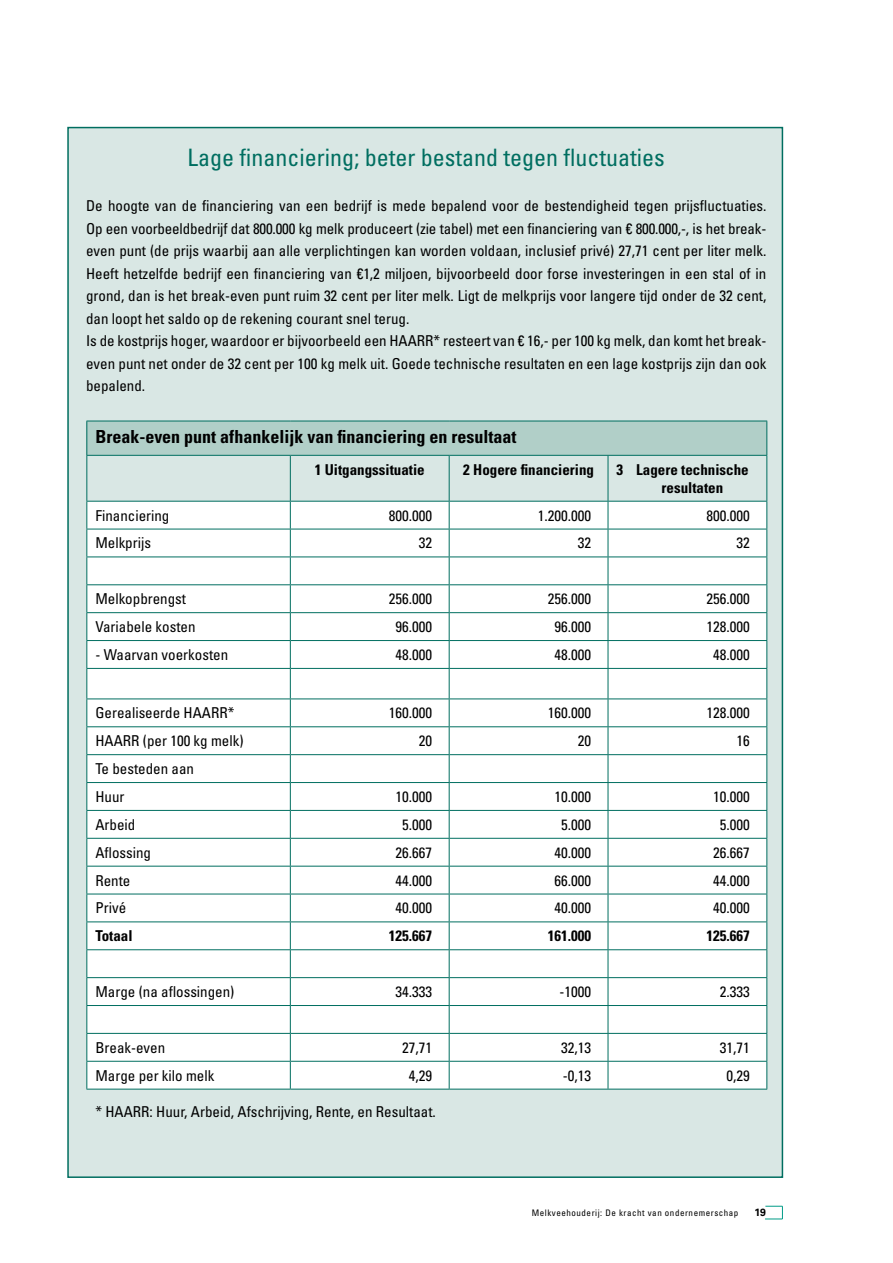
<style>
.page{position:relative;width:893px;height:1263px;background:#fff}
.page>*{position:absolute;margin:0;border:0;box-sizing:border-box;transform-origin:0 0}
.t1{font:condensed 24px "Univers LT Std";color:#006e60}
.t2{font:700 condensed 18px "Univers LT Std";color:#000}
.t3{font:condensed 15px/22.5px "Univers LT Std";color:#000}
.t4{font:700 condensed 15px/18px "Univers LT Std";color:#000}
.t5{font:700 10.5px "Univers LT Std";color:#000}
.t6{font:condensed 9px "Univers LT Std";letter-spacing:.06em;color:#000}
</style>
<div class="page">
<div style="left:68px;top:128px;width:714px;height:1049px;background:#d9e7e4"></div>
<div style="left:87px;top:421px;width:680px;height:34px;background:#b1cfc8"></div>
<hr style="left:86px;top:421px;width:204px;height:1px;background:#006e60">
<hr style="left:86px;top:421px;width:1px;height:34px;background:#006e60">
<hr style="left:290px;top:421px;width:159px;height:1px;background:#006e60">
<hr style="left:449px;top:421px;width:159px;height:1px;background:#006e60">
<hr style="left:608px;top:421px;width:159px;height:1px;background:#006e60">
<hr style="left:766px;top:421px;width:1px;height:34px;background:#006e60">
<svg style="left:86px;top:455px;width:681px;height:634px;background:#f1f7f6"></svg>
<hr style="left:86px;top:1089px;width:204px;height:1px;background:#006e60">
<hr style="left:290px;top:1089px;width:159px;height:1px;background:#006e60">
<hr style="left:449px;top:1089px;width:159px;height:1px;background:#006e60">
<hr style="left:608px;top:1089px;width:159px;height:1px;background:#006e60">
<svg style="left:765px;top:1206px;width:18px;height:13px"></svg>
<h1 class="t1" style="left:188px;top:142px;width:479px">Lage financiering; beter bestand tegen fluctuaties</h1>
<p class="t3" style="left:86px;top:194px;width:682px">De hoogte van de financiering van een bedrijf is mede bepalend voor de bestendigheid tegen prijsfluctuaties.<br>Op een voorbeeldbedrijf dat 800.000 kg melk produceert (zie tabel) met een financiering van € 800.000,-, is het break&shy;even punt (de prijs waarbij aan alle verplichtingen kan worden voldaan, inclusief privé) 27,71 cent per liter melk.<br>Heeft hetzelfde bedrijf een financiering van €1,2 miljoen, bijvoorbeeld door forse investeringen in een stal of in grond, dan is het break-even punt ruim 32 cent per liter melk. Ligt de melkprijs voor langere tijd onder de 32 cent, dan loopt het saldo op de rekening courant snel terug.<br>Is de kostprijs hoger, waardoor er bijvoorbeeld een HAARR* resteert van € 16,- per 100 kg melk, dan komt het break&shy;even punt net onder de 32 cent per 100 kg melk uit. Goede technische resultaten en een lage kostprijs zijn dan ook bepalend.</p>
<p class="t2" style="left:95px;top:425px;width:422px">Break-even punt afhankelijk van financiering en resultaat</p>
<p class="t4" style="left:315px;top:460px;width:111px">1 Uitgangssituatie</p>
<p class="t4" style="left:463px;top:460px;width:132px">2 Hogere financiering</p>
<p class="t4" style="left:662px;top:460px;width:89px;text-indent:-45px">3 Lagere technische resultaten</p>
<p class="t3" style="left:95px;top:504px;width:76px">Financiering</p>
<p class="t3" style="left:389px;top:504px;width:45px">800.000</p>
<p class="t3" style="left:538px;top:504px;width:55px">1.200.000</p>
<p class="t3" style="left:707px;top:504px;width:45px">800.000</p>
<p class="t3" style="left:95px;top:532px;width:57px">Melkprijs</p>
<p class="t3" style="left:419px;top:532px;width:15px">32</p>
<p class="t3" style="left:578px;top:532px;width:15px">32</p>
<p class="t3" style="left:736px;top:532px;width:15px">32</p>
<p class="t3" style="left:95px;top:587px;width:92px">Melkopbrengst</p>
<p class="t3" style="left:389px;top:587px;width:45px">256.000</p>
<p class="t3" style="left:548px;top:587px;width:45px">256.000</p>
<p class="t3" style="left:707px;top:587px;width:45px">256.000</p>
<p class="t3" style="left:95px;top:615px;width:102px">Variabele kosten</p>
<p class="t3" style="left:396px;top:615px;width:38px">96.000</p>
<p class="t3" style="left:554px;top:615px;width:38px">96.000</p>
<p class="t3" style="left:707px;top:615px;width:45px">128.000</p>
<p class="t3" style="left:95px;top:643px;width:134px">- Waarvan voerkosten</p>
<p class="t3" style="left:396px;top:643px;width:38px">48.000</p>
<p class="t3" style="left:554px;top:643px;width:38px">48.000</p>
<p class="t3" style="left:713px;top:643px;width:38px">48.000</p>
<p class="t3" style="left:95px;top:701px;width:141px">Gerealiseerde HAARR*</p>
<p class="t3" style="left:389px;top:701px;width:45px">160.000</p>
<p class="t3" style="left:548px;top:701px;width:45px">160.000</p>
<p class="t3" style="left:707px;top:701px;width:45px">128.000</p>
<p class="t3" style="left:95px;top:729px;width:150px">HAARR (per 100 kg melk)</p>
<p class="t3" style="left:419px;top:729px;width:15px">20</p>
<p class="t3" style="left:578px;top:729px;width:15px">20</p>
<p class="t3" style="left:736px;top:729px;width:15px">16</p>
<p class="t3" style="left:95px;top:754px;width:100px;line-height:27.9px">Te besteden aan<br>Huur</p>
<p class="t3" style="left:396px;top:785px;width:38px">10.000</p>
<p class="t3" style="left:554px;top:785px;width:38px">10.000</p>
<p class="t3" style="left:713px;top:785px;width:38px">10.000</p>
<p class="t3" style="left:95px;top:813px;width:41px">Arbeid</p>
<p class="t3" style="left:402px;top:813px;width:31px">5.000</p>
<p class="t3" style="left:561px;top:813px;width:31px">5.000</p>
<p class="t3" style="left:720px;top:813px;width:31px">5.000</p>
<p class="t3" style="left:95px;top:841px;width:57px">Aflossing</p>
<p class="t3" style="left:396px;top:841px;width:38px">26.667</p>
<p class="t3" style="left:554px;top:841px;width:38px">40.000</p>
<p class="t3" style="left:713px;top:841px;width:38px">26.667</p>
<p class="t3" style="left:95px;top:869px;width:37px">Rente</p>
<p class="t3" style="left:396px;top:869px;width:38px">44.000</p>
<p class="t3" style="left:554px;top:869px;width:38px">66.000</p>
<p class="t3" style="left:713px;top:869px;width:38px">44.000</p>
<p class="t3" style="left:95px;top:896px;width:32px">Privé</p>
<p class="t3" style="left:396px;top:896px;width:38px">40.000</p>
<p class="t3" style="left:554px;top:896px;width:38px">40.000</p>
<p class="t3" style="left:713px;top:896px;width:38px">40.000</p>
<p class="t4" style="left:95px;top:927px;width:39px">Totaal</p>
<p class="t4" style="left:389px;top:927px;width:45px">125.667</p>
<p class="t4" style="left:548px;top:927px;width:45px">161.000</p>
<p class="t4" style="left:707px;top:927px;width:45px">125.667</p>
<p class="t3" style="left:95px;top:980px;width:141px">Marge (na aflossingen)</p>
<p class="t3" style="left:396px;top:980px;width:38px">34.333</p>
<p class="t3" style="left:559px;top:980px;width:33px">-1000</p>
<p class="t3" style="left:720px;top:980px;width:31px">2.333</p>
<p class="t3" style="left:95px;top:1036px;width:71px">Break-even</p>
<p class="t3" style="left:402px;top:1036px;width:31px">27,71</p>
<p class="t3" style="left:561px;top:1036px;width:31px">32,13</p>
<p class="t3" style="left:720px;top:1036px;width:31px">31,71</p>
<p class="t3" style="left:95px;top:1064px;width:121px">Marge per kilo melk</p>
<p class="t3" style="left:409px;top:1064px;width:25px">4,29</p>
<p class="t3" style="left:563px;top:1064px;width:30px">-0,13</p>
<p class="t3" style="left:726px;top:1064px;width:25px">0,29</p>
<p class="t3" style="left:95px;top:1100px;width:342px">* HAARR: Huur, Arbeid, Afschrijving, Rente, en Resultaat.</p>
<p class="t6" style="left:532px;top:1207px;width:208px">Melkveehouderij: De kracht van ondernemerschap</p>
<p class="t5" style="left:754px;top:1206px;width:13px">19</p>
</div>
